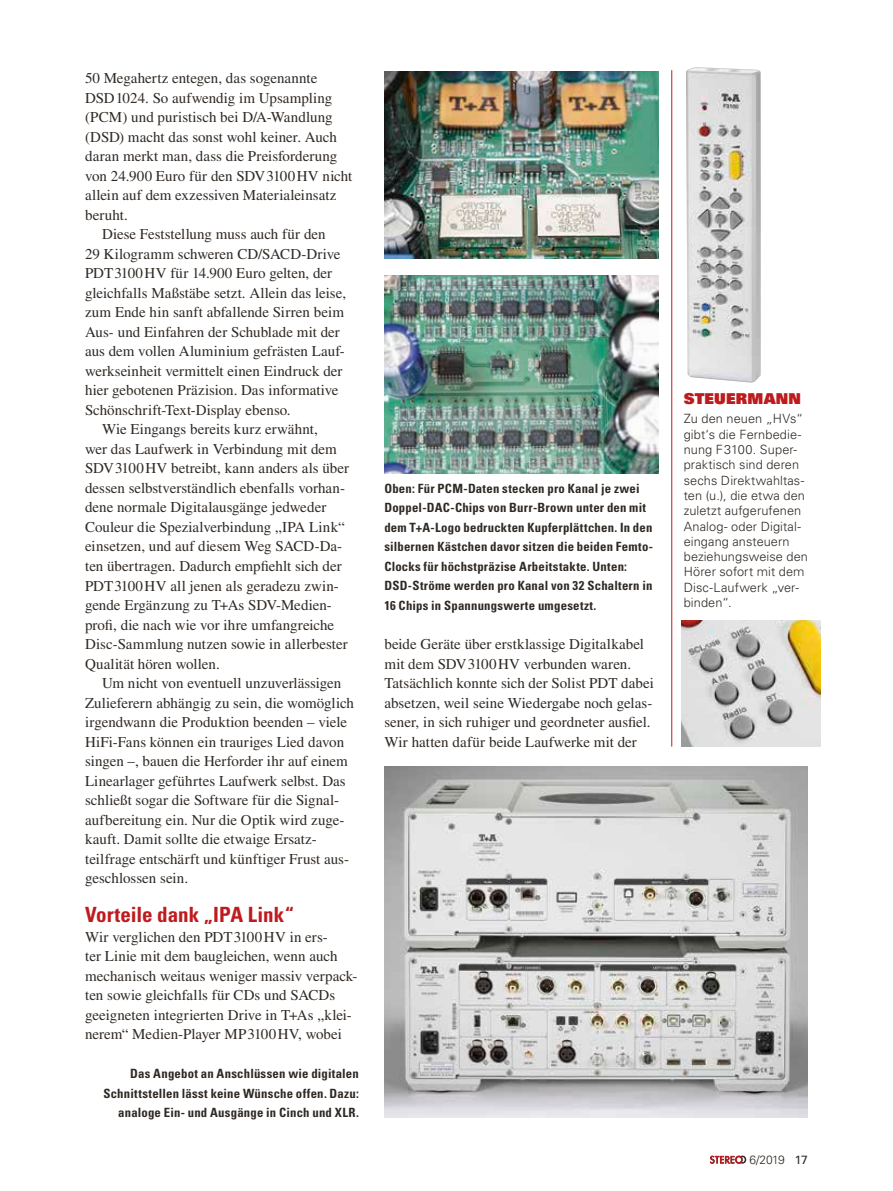
<style>
.page{position:relative;width:893px;height:1191px;background:#fff}
.page>*{position:absolute;margin:0;border:0;box-sizing:border-box;transform-origin:0 0}
.t1{font:700 condensed 21px "Univers LT Std";color:#bd1b1e}
.t2{font:15px/19.5px "Times LT Std";color:#2f2924}
.t3{font:15px "Univers LT Std X Black";letter-spacing:.015em;color:#bd1b1e}
.t4{font:700 condensed 12.75px/19.5px "Univers LT Std";letter-spacing:.015em;color:#2f2924}
.t5{font:300 12.75px/15.3px "Univers LT Std";letter-spacing:.005em;color:#2f2924}
.t6{font:300 12px "Univers LT Std";color:#2f2924}
.s1{font-weight:400}
</style>
<div class="page">
<svg style="left:710px;top:1155px;width:36px;height:8px"></svg>
<hr style="left:671px;top:70px;width:1px;height:676px;background:#bd1b1e">
<img style="left:686px;top:67px;width:75px;height:315px">
<img style="left:384px;top:766px;width:424px;height:351px">
<img style="left:384px;top:71px;width:274px;height:188px">
<img style="left:384px;top:276px;width:274px;height:197px">
<img style="left:681px;top:621px;width:140px;height:125px">
<p class="t2" style="left:85px;top:68px;width:234px">50 Megahertz entegen, das sogenannte</p>
<p class="t2" style="left:85px;top:88px;width:249px">DSD1024. So aufwendig im Upsampling</p>
<p class="t2" style="left:85px;top:107px;width:249px">(PCM) und puristisch bei D/A-Wandlung</p>
<p class="t2" style="left:85px;top:127px;width:253px">(DSD) macht das sonst wohl keiner. Auch</p>
<p class="t2" style="left:85px;top:146px;width:254px">daran merkt man, dass die Preisforderung</p>
<p class="t2" style="left:85px;top:166px;width:269px">von 24.900 Euro für den SDV3100HV nicht</p>
<p class="t2" style="left:85px;top:185px;width:253px">allein auf dem exzessiven Materialeinsatz</p>
<p class="t2" style="left:85px;top:205px;width:44px">beruht.</p>
<p class="t2" style="left:102px;top:224px;width:225px">Diese Feststellung muss auch für den</p>
<p class="t2" style="left:85px;top:244px;width:257px">29 Kilogramm schweren CD/SACD-Drive</p>
<p class="t2" style="left:85px;top:263px;width:249px">PDT3100HV für 14.900 Euro gelten, der</p>
<p class="t2" style="left:85px;top:283px;width:263px">gleichfalls Maßstäbe setzt. Allein das leise,</p>
<p class="t2" style="left:85px;top:302px;width:261px">zum Ende hin sanft abfallende Sirren beim</p>
<p class="t2" style="left:85px;top:322px;width:256px">Aus- und Einfahren der Schublade mit der</p>
<p class="t2" style="left:85px;top:341px;width:261px">aus dem vollen Aluminium gefrästen Lauf-</p>
<p class="t2" style="left:85px;top:361px;width:259px">werkseinheit vermittelt einen Eindruck der</p>
<p class="t2" style="left:85px;top:380px;width:255px">hier gebotenen Präzision. Das informative</p>
<p class="t2" style="left:85px;top:400px;width:207px">Schönschrift-Text-Display ebenso.</p>
<p class="t2" style="left:102px;top:419px;width:217px">Wie Eingangs bereits kurz erwähnt,</p>
<p class="t2" style="left:85px;top:439px;width:253px">wer das Laufwerk in Verbindung mit dem</p>
<p class="t2" style="left:85px;top:458px;width:266px">SDV3100HV betreibt, kann anders als über</p>
<p class="t2" style="left:85px;top:478px;width:261px">dessen selbstverständlich ebenfalls vorhan-</p>
<p class="t2" style="left:85px;top:497px;width:243px">dene normale Digitalausgänge jedweder</p>
<p class="t2" style="left:85px;top:517px;width:261px">Couleur die Spezialverbindung „IPA Link“</p>
<p class="t2" style="left:85px;top:536px;width:259px">einsetzen, und auf diesem Weg SACD-Da-</p>
<p class="t2" style="left:85px;top:556px;width:258px">ten übertragen. Dadurch empfiehlt sich der</p>
<p class="t2" style="left:85px;top:575px;width:255px">PDT3100HV all jenen als geradezu zwin-</p>
<p class="t2" style="left:85px;top:595px;width:248px">gende Ergänzung zu T+As SDV-Medien-</p>
<p class="t2" style="left:85px;top:614px;width:251px">profi, die nach wie vor ihre umfangreiche</p>
<p class="t2" style="left:85px;top:634px;width:264px">Disc-Sammlung nutzen sowie in allerbester</p>
<p class="t2" style="left:85px;top:653px;width:136px">Qualität hören wollen.</p>
<p class="t2" style="left:102px;top:673px;width:241px">Um nicht von eventuell unzuverlässigen</p>
<p class="t2" style="left:85px;top:692px;width:270px">Zulieferern abhängig zu sein, die womöglich</p>
<p class="t2" style="left:85px;top:712px;width:264px">irgendwann die Produktion beenden – viele</p>
<p class="t2" style="left:85px;top:731px;width:261px">HiFi-Fans können ein trauriges Lied davon</p>
<p class="t2" style="left:85px;top:751px;width:264px">singen –, bauen die Herforder ihr auf einem</p>
<p class="t2" style="left:85px;top:770px;width:262px">Linearlager geführtes Laufwerk selbst. Das</p>
<p class="t2" style="left:85px;top:790px;width:254px">schließt sogar die Software für die Signal-</p>
<p class="t2" style="left:85px;top:809px;width:261px">aufbereitung ein. Nur die Optik wird zuge-</p>
<p class="t2" style="left:85px;top:829px;width:233px">kauft. Damit sollte die etwaige Ersatz-</p>
<p class="t2" style="left:85px;top:848px;width:266px">teilfrage entschärft und künftiger Frust aus-</p>
<p class="t2" style="left:85px;top:868px;width:105px">geschlossen sein.</p>
<h1 class="t1" style="left:85px;top:901px;width:211px">Vorteile dank „IPA Link“</h1>
<p class="t2" style="left:85px;top:926px;width:274px">Wir verglichen den PDT3100HV in ers-<br>ter Linie mit dem baugleichen, wenn auch mechanisch weitaus weniger massiv verpack&shy;ten sowie gleichfalls für CDs und SACDs geeigneten integrierten Drive in T+As „klei&shy;nerem“ Medien-Player MP3100HV, wobei</p>
<p class="t4" style="left:103px;top:1063px;width:257px;text-align:right">Das Angebot an Anschlüssen wie digitalen<br>Schnittstellen lässt keine Wünsche offen. Dazu: analoge Ein- und Ausgänge in Cinch und XLR.</p>
<p class="t4" style="left:384px;top:478px;width:270px">Oben: Für PCM-Daten stecken pro Kanal je zwei Doppel-DAC-Chips von Burr-Brown unter den mit dem T+A-Logo bedruckten Kupferplättchen. In den silbernen Kästchen davor sitzen die beiden Femto-Clocks für höchstpräzise Arbeitstakte. Unten:<br>DSD-Ströme werden pro Kanal von 32 Schaltern in 16 Chips in Spannungswerte umgesetzt.</p>
<p class="t2" style="left:384px;top:634px;width:271px">beide Geräte über erstklassige Digitalkabel mit dem SDV3100HV verbunden waren.<br>Tatsächlich konnte sich der Solist PDT dabei absetzen, weil seine Wiedergabe noch gelas&shy;sener, in sich ruhiger und geordneter ausfiel.<br>Wir hatten dafür beide Laufwerke mit der</p>
<p class="t3" style="left:684px;top:388px;width:119px">STEUERMANN</p>
<p class="t5" style="left:684px;top:411px;width:126px">Zu den neuen „HVs“ gibt‘s die Fernbedie&shy;nung F3100. Super&shy;praktisch sind deren sechs Direktwahltas&shy;ten (u.), die etwa den zuletzt aufgerufenen<br>Analog- oder Digital&shy;eingang ansteuern beziehungsweise den<br>Hörer sofort mit dem<br>Disc-Laufwerk „ver&shy;binden“.</p>
<p class="t6" style="left:750px;top:1152px;width:60px">6/2019 <span class="s1">17</span></p>
</div>
